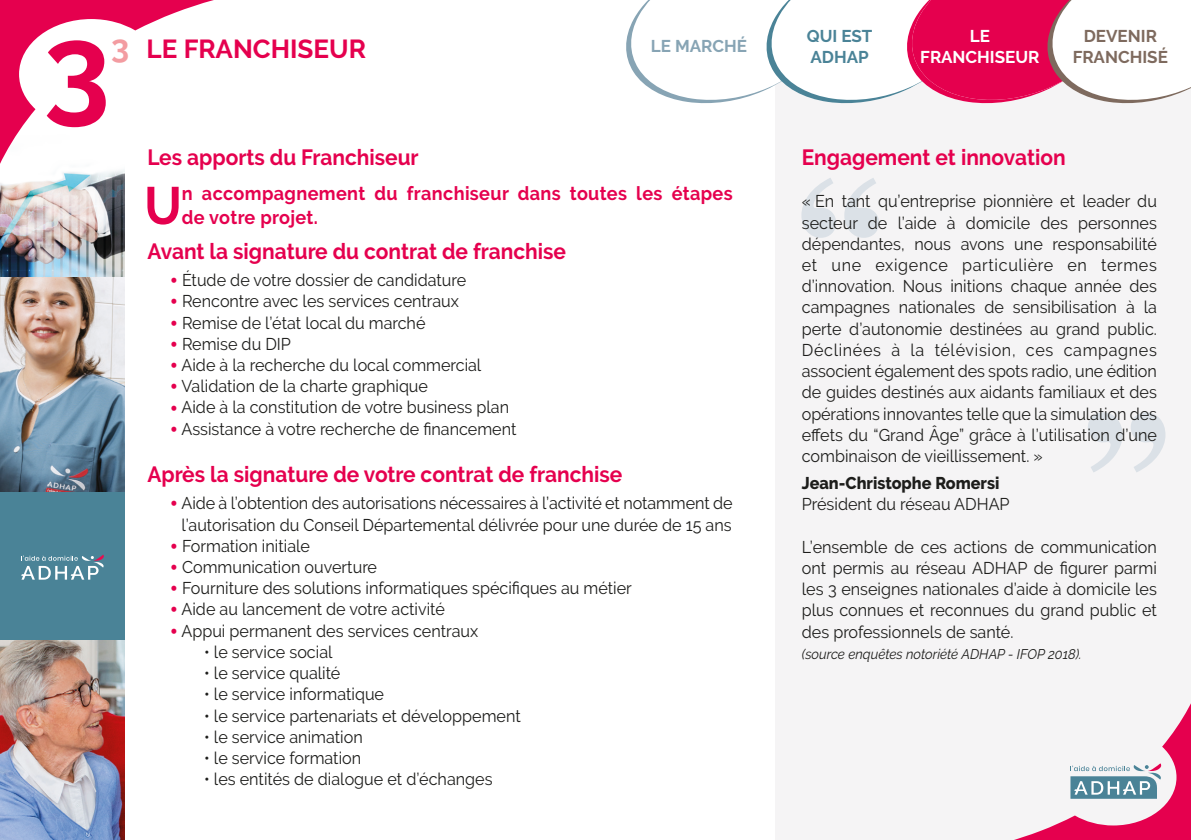
<style>
.page{position:relative;width:1191px;height:840px;background:#fff}
.page>*{position:absolute;margin:0;border:0;box-sizing:border-box;transform-origin:0 0}
.Mise_en_Page_1{font:700 120px "Raleway";color:#e5004e}
._3-Chapeau_Lettrine{font:700 52.8px "Raleway";color:#e5004e;scale:.95 1}
.Mise_en_Page_1-2{font:700 32.4px "Raleway";color:#f39ca1}
.t1{font:700 26px "Raleway";color:#e5004e}
._1-Inter_titre{font:700 22px "Raleway";color:#e5004e;scale:.95 1}
._3-Chapeau_Lettrine-2{font:700 19px/24px "Raleway";letter-spacing:.02em;color:#e5004e;scale:.95 1}
._2-Txt_retrait{font:17px/21.2px "Raleway";color:#1d1d1b;text-align:right;scale:.95 1}
._2-Txt{font:17px/21.2px "Raleway";color:#1d1d1b;text-align:justify;scale:.95 1}
._2-Txt-2{font:800 17px "Raleway";color:#1d1d1b;scale:.95 1}
.t2{font:700 17px "Raleway";color:#7e6a5e}
.t3{font:700 17px "Raleway";color:#fff}
.t4{font:700 17px "Raleway";color:#4a8397}
.t5{font:700 17px "Raleway";color:#87a4b4}
._2-Txt-3{font:italic 14px "Raleway";color:#1d1d1b;scale:.95 1}
.s1{font-weight:900;font-size:22px;color:#e5004e}
</style>
<div class="page">
<div style="left:775px;top:0;width:416px;height:839px;background:#f5f4f5"></div>
<svg style="left:1017px;top:703px;width:174px;height:136px"></svg>
<svg style="left:1088px;top:412px;width:77px;height:60px"></svg>
<svg style="left:801px;top:178px;width:78px;height:60px"></svg>
<div style="left:0;top:491px;width:125px;height:151px;background:#4a8397"></div>
<img style="left:0;top:208px;width:125px;height:69px">
<img style="left:0;top:277px;width:125px;height:214px">
<img style="left:0;top:640px;width:125px;height:199px">
<svg style="left:21px;top:554px;width:83px;height:25px"></svg>
<svg style="left:1070px;top:763px;width:91px;height:35px"></svg>
<svg style="left:626px;top:0;width:565px;height:104px"></svg>
<svg style="left:0;top:0;width:214px;height:208px"></svg>
<p class="Mise_en_Page_1" style="left:43px;top:-1px;width:68px">3</p>
<p class="Mise_en_Page_1-2" style="left:111px;top:28px;width:20px">3</p>
<p class="t5" style="left:651px;top:37px;width:98px">LE MARCHÉ</p>
<p class="t1" style="left:147px;top:34px;width:221px">LE FRANCHISEUR</p>
<p class="_1-Inter_titre" style="left:147px;top:144px;width:287px">Les apports du Franchiseur</p>
<p class="_3-Chapeau_Lettrine" style="left:144px;top:175px;width:41px">U</p>
<p class="_3-Chapeau_Lettrine-2" style="left:182px;top:181px;width:581px">n accompagnement du franchiseur dans toutes les étapes de votre projet.</p>
<p class="_1-Inter_titre" style="left:147px;top:239px;width:442px">Avant la signature du contrat de franchise</p>
<p class="_2-Txt_retrait" style="left:170px;top:269px;width:313px"><span class="s1">•</span> Étude de votre dossier de candidature</p>
<p class="_2-Txt_retrait" style="left:170px;top:290px;width:305px"><span class="s1">•</span> Rencontre avec les services centraux</p>
<p class="_2-Txt_retrait" style="left:170px;top:312px;width:270px"><span class="s1">•</span> Remise de l’état local du marché</p>
<p class="_2-Txt_retrait" style="left:170px;top:333px;width:129px"><span class="s1">•</span> Remise du DIP</p>
<p class="_2-Txt_retrait" style="left:170px;top:354px;width:329px"><span class="s1">•</span> Aide à la recherche du local commercial</p>
<p class="_2-Txt_retrait" style="left:170px;top:375px;width:273px"><span class="s1">•</span> Validation de la charte graphique</p>
<p class="_2-Txt_retrait" style="left:170px;top:396px;width:358px"><span class="s1">•</span> Aide à la constitution de votre business plan</p>
<p class="_2-Txt_retrait" style="left:170px;top:418px;width:366px"><span class="s1">•</span> Assistance à votre recherche de financement</p>
<p class="_1-Inter_titre" style="left:147px;top:462px;width:501px">Après la signature de votre contrat de franchise</p>
<p class="_2-Txt_retrait" style="left:170px;top:492px;width:593px"><span class="s1">•</span> Aide à l’obtention des autorisations nécessaires à l’activité et notamment de l’autorisation du Conseil Départemental délivrée pour une durée de 15 ans</p>
<p class="_2-Txt_retrait" style="left:170px;top:534px;width:149px"><span class="s1">•</span> Formation initiale</p>
<p class="_2-Txt_retrait" style="left:170px;top:556px;width:219px"><span class="s1">•</span> Communication ouverture</p>
<p class="_2-Txt_retrait" style="left:170px;top:577px;width:487px"><span class="s1">•</span> Fourniture des solutions informatiques spécifiques au métier</p>
<p class="_2-Txt_retrait" style="left:170px;top:598px;width:291px"><span class="s1">•</span> Aide au lancement de votre activité</p>
<p class="_2-Txt_retrait" style="left:170px;top:619px;width:326px"><span class="s1">•</span> Appui permanent des services centraux</p>
<p class="_2-Txt_retrait" style="left:204px;top:640px;width:137px">• le service social</p>
<p class="_2-Txt_retrait" style="left:204px;top:662px;width:145px">• le service qualité</p>
<p class="_2-Txt_retrait" style="left:204px;top:683px;width:191px">• le service informatique</p>
<p class="_2-Txt_retrait" style="left:204px;top:704px;width:335px">• le service partenariats et développement</p>
<p class="_2-Txt_retrait" style="left:204px;top:725px;width:168px">• le service animation</p>
<p class="_2-Txt_retrait" style="left:204px;top:746px;width:167px">• le service formation</p>
<p class="_2-Txt_retrait" style="left:204px;top:768px;width:305px">• les entités de dialogue et d’échanges</p>
<p class="t4" style="left:807px;top:26px;width:67px">QUI EST</p>
<p class="t4" style="left:810px;top:47px;width:60px">ADHAP</p>
<p class="t3" style="left:969px;top:26px;width:22px">LE</p>
<p class="t3" style="left:920px;top:47px;width:121px">FRANCHISEUR</p>
<p class="t2" style="left:1083px;top:26px;width:75px">DEVENIR</p>
<p class="t2" style="left:1072px;top:47px;width:97px">FRANCHISÉ</p>
<p class="_1-Inter_titre" style="left:802px;top:144px;width:279px">Engagement et innovation</p>
<p class="_2-Txt" style="left:802px;top:190px;width:375px">« En tant qu’entreprise pionnière et leader du secteur de l’aide à domicile des personnes dépendantes, nous avons une responsabilité et une exigence particulière en termes d’innovation. Nous initions chaque année des campagnes nationales de sensibilisation à la perte d’autonomie destinées au grand public.<br>Déclinées à la télévision, ces campagnes associent également des spots radio, une édition de guides destinés aux aidants familiaux et des opérations innovantes telle que la simulation des effets du “Grand Âge” grâce à l’utilisation d’une combinaison de vieillissement. »</p>
<p class="_2-Txt-2" style="left:802px;top:473px;width:209px">Jean-Christophe Romersi</p>
<p class="_2-Txt" style="left:802px;top:493px;width:220px">Président du réseau ADHAP</p>
<p class="_2-Txt" style="left:802px;top:535px;width:375px">L’ensemble de ces actions de communication ont permis au réseau ADHAP de figurer parmi les 3 enseignes nationales d’aide à domicile les plus connues et reconnues du grand public et des professionnels de santé.</p>
<p class="_2-Txt-3" style="left:802px;top:645px;width:296px">(source enquêtes notoriété ADHAP - IFOP 2018).</p>
</div>
